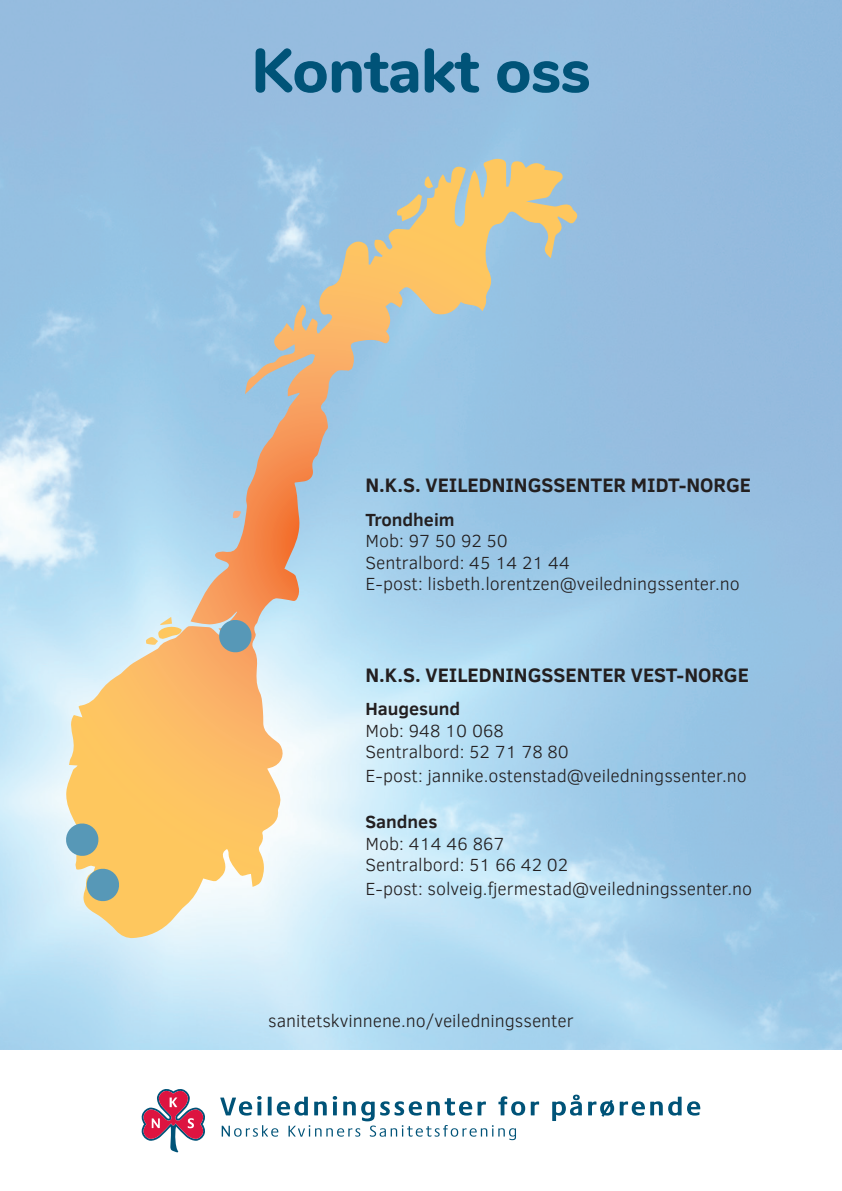
<style>
.page{position:relative;width:842px;height:1191px;background:#fff}
.page>*{position:absolute;margin:0;border:0;box-sizing:border-box;transform-origin:0 0}
.t1{font:800 62px "Nunito";letter-spacing:-.01em;color:#005378}
.t2{font:700 20px "Clear Sans";color:#231f20}
.t3{font:300 18px/21.6px "Clear Sans";color:#231f20}
.t4{font:700 18px "Clear Sans";color:#231f20}
</style>
<div class="page">
<img style="left:0;top:0;width:842px;height:1050px">
<svg style="left:190px;top:162px;width:300px;height:468px;background:#b3c2c6"></svg>
<svg style="left:396px;top:194px;width:26px;height:27px"></svg>
<svg style="left:424px;top:176px;width:9px;height:12px"></svg>
<svg style="left:146px;top:617px;width:36px;height:28px"></svg>
<svg style="left:233px;top:510px;width:8px;height:9px"></svg>
<svg style="left:85px;top:867px;width:36px;height:35px"></svg>
<svg style="left:218px;top:618px;width:35px;height:36px"></svg>
<svg style="left:65px;top:822px;width:35px;height:35px"></svg>
<svg style="left:142px;top:1089px;width:63px;height:63px"></svg>
<svg style="left:531px;top:1101px;width:8px;height:14px"></svg>
<svg style="left:552px;top:1094px;width:30px;height:27px"></svg>
<svg style="left:588px;top:1100px;width:26px;height:16px"></svg>
<svg style="left:620px;top:1096px;width:80px;height:19px"></svg>
<svg style="left:220px;top:1096px;width:305px;height:44px"></svg>
<h1 class="t1" style="left:251px;top:25px;width:341px">Kontakt oss</h1>
<p class="t2" style="left:365px;top:470px;width:387px">N.K.S. VEILEDNINGSSENTER MIDT-NORGE</p>
<p class="t4" style="left:365px;top:506px;width:91px">Trondheim</p>
<p class="t3" style="left:365px;top:530px;width:376px">Mob: 97 50 92 50<br>Sentralbord: 45 14 21 44<br>E-post: lisbeth.lorentzen@veiledningssenter.no</p>
<p class="t2" style="left:365px;top:660px;width:385px">N.K.S. VEILEDNINGSSENTER VEST-NORGE</p>
<p class="t4" style="left:365px;top:696px;width:96px">Haugesund</p>
<p class="t3" style="left:365px;top:719px;width:205px">Mob: 948 10 068<br>Sentralbord: 52 71 78 80</p>
<p class="t3" style="left:365px;top:765px;width:383px">E-post: jannike.ostenstad@veiledningssenter.no</p>
<p class="t4" style="left:365px;top:808px;width:73px">Sandnes</p>
<p class="t3" style="left:365px;top:832px;width:204px">Mob: 414 46 867<br>Sentralbord: 51 66 42 02</p>
<p class="t3" style="left:365px;top:878px;width:388px">E-post: solveig.fjermestad@veiledningssenter.no</p>
<p class="t3" style="left:268px;top:1009px;width:307px">sanitetskvinnene.no/veiledningssenter</p>
</div>
